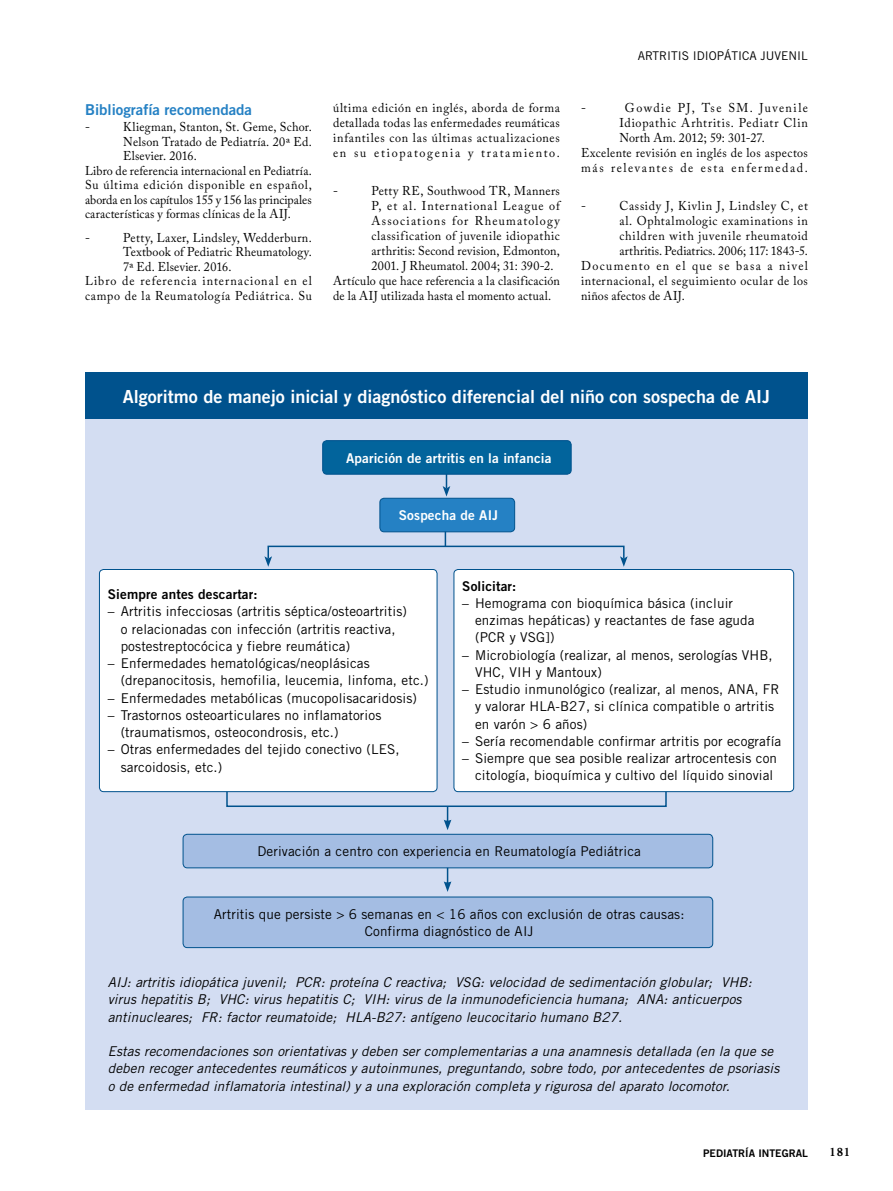
<style>
.page{position:relative;width:893px;height:1191px;background:#fff}
.page>*{position:absolute;margin:0;border:0;box-sizing:border-box;transform-origin:0 0}
.t1{font:18px "Trade Gothic Bold Two";color:#fff}
.t2{font:15px "Trade Gothic Bold Two";color:#2581c4}
.t3{font:13.5px/17.2px "Trade Gothic";letter-spacing:.01em;color:#000}
.t4{font:italic 13.5px/17.2px "Trade Gothic";letter-spacing:.01em;color:#000}
.t5{font:13.5px "Trade Gothic Bold Two";letter-spacing:.01em;color:#fff}
.t6{font:13.5px "Trade Gothic Bold Two";letter-spacing:.01em;color:#000}
.t7{font:700 13.5px "Joanna MT Std";color:#000}
.t8{font:12.75px/14.9px "Adobe Caslon Pro";letter-spacing:.035em;color:#000;text-align:justify;scale:.95 1}
.t9{font:12.75px "Adobe Caslon Pro";letter-spacing:.015em;color:#000;scale:.95 1}
.t10{font:12.75px "Adobe Caslon Pro";letter-spacing:.055em;color:#000;scale:.95 1}
.t11{font:12.75px "Adobe Caslon Pro";letter-spacing:.01em;color:#000;scale:.95 1}
.t12{font:12.75px "Adobe Caslon Pro";letter-spacing:.08em;color:#000;scale:.95 1}
.t13{font:12.75px "Adobe Caslon Pro";letter-spacing:.11em;color:#000;scale:.95 1}
.t14{font:12.75px "Adobe Caslon Pro";color:#000;scale:.95 1}
.t15{font:12.75px "Adobe Caslon Pro";letter-spacing:.06em;color:#000;scale:.95 1}
.t16{font:12.75px "Adobe Caslon Pro";letter-spacing:.065em;color:#000;scale:.95 1}
.t17{font:12.75px "Adobe Caslon Pro";letter-spacing:.13em;color:#000;scale:.95 1}
.t18{font:12.75px "Adobe Caslon Pro";letter-spacing:.1em;color:#000;scale:.95 1}
.t19{font:12px "Trade Gothic";color:#000}
.t20{font:10.5px "Trade Gothic Bold Two";color:#000}
.s1{font-family:"Adobe Caslon Pro"}
</style>
<div class="page">
<div style="left:85px;top:413px;width:723px;height:697px;background:#d3ddf2"></div>
<div style="left:85px;top:372px;width:723px;height:47px;background:#00528d"></div>
<svg style="left:443px;top:474px;width:7px;height:22px"></svg>
<div style="left:267px;top:545px;width:358px;height:14px;border:2px solid #00528d"></div>
<svg style="left:264px;top:556px;width:8px;height:11px"></svg>
<svg style="left:620px;top:556px;width:8px;height:11px"></svg>
<svg style="left:445px;top:532px;width:1px;height:14px"></svg>
<div style="left:226px;top:788px;width:441px;height:19px;border:2px solid #00528d"></div>
<svg style="left:444px;top:806px;width:7px;height:24px"></svg>
<div style="left:99px;top:569px;width:338px;height:222px;background:#fff;border-radius:4px"></div>
<div style="left:99px;top:569px;width:338px;height:223px;border:1px solid #00528d;border-radius:4px"></div>
<div style="left:454px;top:569px;width:340px;height:222px;background:#fff;border-radius:4px"></div>
<div style="left:454px;top:569px;width:340px;height:223px;border:1px solid #00528d;border-radius:4px"></div>
<div style="left:323px;top:440px;width:248px;height:34px;background:#02649c;border-radius:4px"></div>
<div style="left:322px;top:440px;width:249px;height:34px;border:1px solid #00528d;border-radius:4px"></div>
<div style="left:380px;top:498px;width:135px;height:34px;background:#2581c4;border-radius:4px"></div>
<div style="left:380px;top:498px;width:135px;height:34px;border:1px solid #00528d;border-radius:4px"></div>
<svg style="left:444px;top:868px;width:7px;height:24px"></svg>
<div style="left:183px;top:897px;width:530px;height:50px;background:#a4bde3;border-radius:4px"></div>
<div style="left:183px;top:896px;width:530px;height:51px;border:1px solid #00528d;border-radius:4px"></div>
<div style="left:183px;top:834px;width:530px;height:34px;background:#a4bde3;border-radius:4px"></div>
<div style="left:183px;top:834px;width:530px;height:34px;border:1px solid #00528d;border-radius:4px"></div>
<p class="t2" style="left:85px;top:100px;width:169px">Bibliografía recomendada</p>
<p class="t8" style="left:85px;top:119px;width:7px">-</p>
<p class="t9" style="left:123px;top:119px;width:200px">Kliegman, Stanton, St. Geme, Schor.</p>
<p class="t8" style="left:123px;top:134px;width:200px">Nelson Tratado de Pediatría. 20ª Ed.</p>
<p class="t9" style="left:123px;top:148px;width:79px">Elsevier. 2016.</p>
<p class="t11" style="left:85px;top:163px;width:240px">Libro de referencia internacional en Pediatría.</p>
<p class="t15" style="left:85px;top:177px;width:240px">Su última edición disponible en español,</p>
<p class="t14" style="left:85px;top:192px;width:240px">aborda en los capítulos 155 y 156 las principales</p>
<p class="t8" style="left:85px;top:207px;width:218px">características y formas clínicas de la AIJ.</p>
<p class="t8" style="left:85px;top:230px;width:7px">-</p>
<p class="t8" style="left:123px;top:230px;width:200px">Petty, Laxer, Lindsley, Wedderburn.</p>
<p class="t9" style="left:123px;top:244px;width:200px">Textbook of Pediatric Rheumatology.</p>
<p class="t9" style="left:123px;top:259px;width:115px">7ª Ed. Elsevier. 2016.</p>
<p class="t12" style="left:85px;top:273px;width:240px">Libro de referencia internacional en el</p>
<p class="t10" style="left:85px;top:288px;width:240px">campo de la Reumatología Pediátrica. Su</p>
<p class="t8" style="left:333px;top:100px;width:240px">última edición en inglés, aborda de forma detallada todas las enfermedades reumáticas infantiles con las últimas actualizaciones en su etiopatogenia y tratamiento.</p>
<p class="t8" style="left:333px;top:184px;width:7px">-</p>
<p class="t8" style="left:371px;top:184px;width:200px">Petty RE, Southwood TR, Manners</p>
<p class="t12" style="left:371px;top:198px;width:200px">P, et al. International League of</p>
<p class="t18" style="left:371px;top:213px;width:200px">Associations for Rheumatology</p>
<p class="t8" style="left:371px;top:228px;width:200px">classification of juvenile idiopathic</p>
<p class="t11" style="left:371px;top:243px;width:200px">arthritis: Second revision, Edmonton,</p>
<p class="t11" style="left:371px;top:258px;width:193px">2001. J Rheumatol. 2004; 31: 390-2.</p>
<p class="t9" style="left:333px;top:273px;width:240px">Artículo que hace referencia a la clasificación</p>
<p class="t9" style="left:333px;top:288px;width:231px">de la AIJ utilizada hasta el momento actual.</p>
<p class="t19" style="left:638px;top:49px;width:172px">Artritis idiopática juvenil</p>
<p class="t8" style="left:581px;top:100px;width:7px">-</p>
<p class="t13" style="left:625px;top:100px;width:194px">Gowdie PJ, Tse SM. Juvenile</p>
<p class="t16" style="left:619px;top:115px;width:200px">Idiopathic Arhtritis. Pediatr Clin</p>
<p class="t9" style="left:619px;top:130px;width:155px">North Am. 2012; 59: 301-27.</p>
<p class="t8" style="left:581px;top:145px;width:240px">Excelente revisión en inglés de los aspectos</p>
<p class="t17" style="left:581px;top:160px;width:240px">más relevantes de esta enfermedad.</p>
<p class="t8" style="left:581px;top:198px;width:7px">-</p>
<p class="t10" style="left:619px;top:198px;width:200px">Cassidy J, Kivlin J, Lindsley C, et</p>
<p class="t10" style="left:619px;top:213px;width:200px">al. Ophtalmologic examinations in</p>
<p class="t10" style="left:619px;top:228px;width:200px">children with juvenile rheumatoid</p>
<p class="t9" style="left:619px;top:243px;width:200px">arthritis. Pediatrics. 2006; 117: 1843-5.</p>
<p class="t13" style="left:581px;top:258px;width:240px">Documento en el que se basa a nivel</p>
<p class="t8" style="left:581px;top:273px;width:240px">internacional, el seguimiento ocular de los</p>
<p class="t9" style="left:581px;top:288px;width:111px">niños afectos de AIJ.</p>
<h1 class="t1" style="left:123px;top:385px;width:648px">Algoritmo de manejo inicial y diagnóstico diferencial del niño con sospecha de AIJ</h1>
<p class="t5" style="left:346px;top:449px;width:207px">Aparición de artritis en la infancia</p>
<p class="t5" style="left:399px;top:507px;width:101px">Sospecha de AIJ</p>
<p class="t6" style="left:108px;top:586px;width:151px">Siempre antes descartar:</p>
<p class="t3" style="left:121px;top:603px;width:288px;text-indent:-13px"><span class="s1">–</span> Artritis infecciosas (artritis séptica/osteoartritis) o relacionadas con infección (artritis reactiva, postestreptocócica y fiebre reumática)</p>
<p class="t3" style="left:121px;top:654px;width:309px;text-indent:-13px"><span class="s1">–</span> Enfermedades hematológicas/neoplásicas (drepanocitosis, hemofilia, leucemia, linfoma, etc.)</p>
<p class="t3" style="left:108px;top:689px;width:311px"><span class="s1">–</span> Enfermedades metabólicas (mucopolisacaridosis)</p>
<p class="t3" style="left:121px;top:706px;width:262px;text-indent:-13px"><span class="s1">–</span> Trastornos osteoarticulares no inflamatorios (traumatismos, osteocondrosis, etc.)</p>
<p class="t3" style="left:121px;top:741px;width:280px;text-indent:-13px"><span class="s1">–</span> Otras enfermedades del tejido conectivo (LES, sarcoidosis, etc.)</p>
<p class="t6" style="left:462px;top:577px;width:56px">Solicitar:</p>
<p class="t3" style="left:475px;top:594px;width:281px;text-indent:-13px"><span class="s1">–</span> Hemograma con bioquímica básica (incluir enzimas hepáticas) y reactantes de fase aguda (PCR y VSG])</p>
<p class="t3" style="left:475px;top:646px;width:299px;text-indent:-13px"><span class="s1">–</span> Microbiología (realizar, al menos, serologías VHB,<br>VHC, VIH y Mantoux)</p>
<p class="t3" style="left:475px;top:680px;width:306px;text-indent:-13px"><span class="s1">–</span> Estudio inmunológico (realizar, al menos, ANA, FR y valorar HLA-B27, si clínica compatible o artritis en varón &gt; 6 años)</p>
<p class="t3" style="left:462px;top:732px;width:321px"><span class="s1">–</span> Sería recomendable confirmar artritis por ecografía</p>
<p class="t3" style="left:462px;top:749px;width:316px;text-align:right"><span class="s1">–</span> Siempre que sea posible realizar artrocentesis con citología, bioquímica y cultivo del líquido sinovial</p>
<p class="t3" style="left:257px;top:842px;width:385px">Derivación a centro con experiencia en Reumatología Pediátrica</p>
<p class="t3" style="left:214px;top:905px;width:472px;text-align:center">Artritis que persiste &gt; 6 semanas en &lt; 16 años con exclusión de otras causas:<br>Confirma diagnóstico de AIJ</p>
<p class="t4" style="left:108px;top:973px;width:646px">AIJ: artritis idiopática juvenil; PCR: proteína C reactiva; VSG: velocidad de sedimentación globular; VHB: virus hepatitis B; VHC: virus hepatitis C; VIH: virus de la inmunodeficiencia humana; ANA: anticuerpos antinucleares; FR: factor reumatoide; HLA-B27: antígeno leucocitario humano B27.</p>
<p class="t4" style="left:108px;top:1042px;width:673px">Estas recomendaciones son orientativas y deben ser complementarias a una anamnesis detallada (en la que se deben recoger antecedentes reumáticos y autoinmunes, preguntando, sobre todo, por antecedentes de psoriasis o de enfermedad inflamatoria intestinal) y a una exploración completa y rigurosa del aparato locomotor.</p>
<p class="t20" style="left:703px;top:1146px;width:106px">PEDIATRÍA INTEGRAL</p>
<p class="t7" style="left:829px;top:1144px;width:23px">181</p>
</div>
